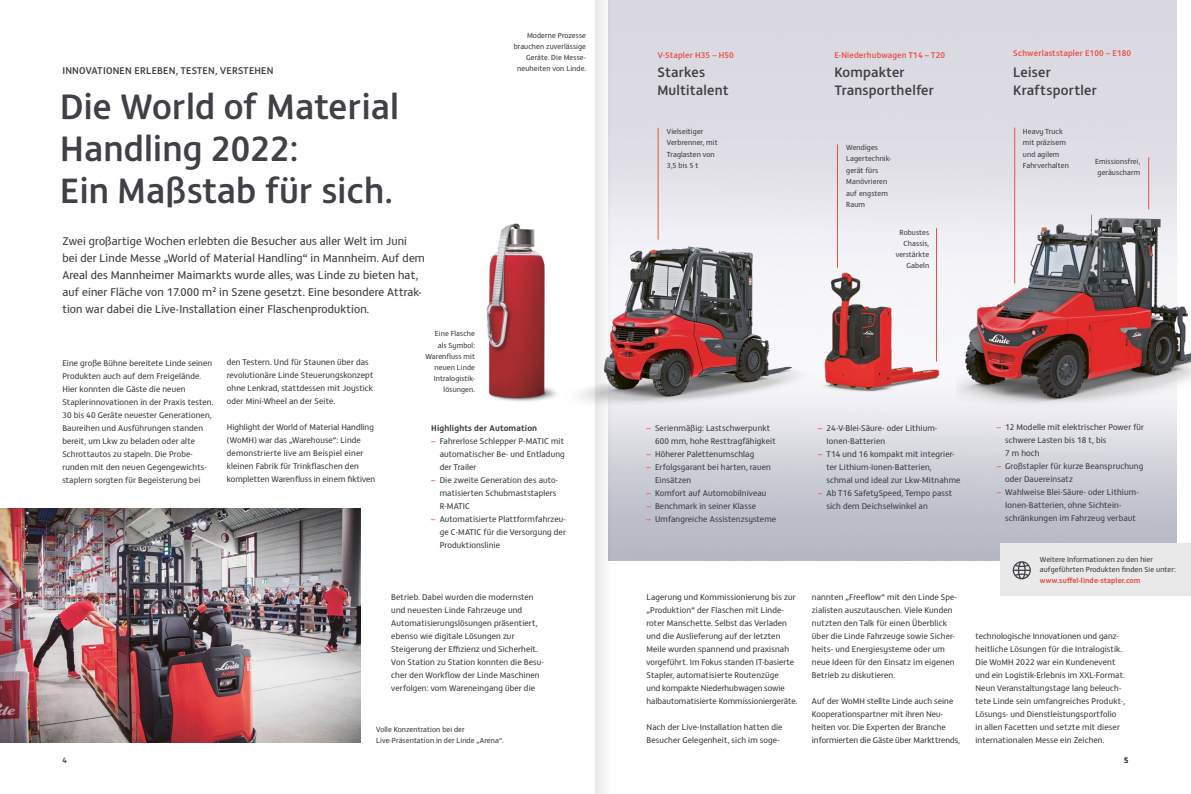
<style>
.page{position:relative;width:1191px;height:794px;background:#fff}
.page>*{position:absolute;margin:0;border:0;box-sizing:border-box;transform-origin:0 0}
.t1{font:500 36px/42px "FS Matthew";letter-spacing:.005em;color:#404146}
.t2{font:500 14px/18px "FS Matthew";letter-spacing:.015em;color:#404146}
.t3{font:11.5px/17px "FS Matthew";letter-spacing:.015em;color:#404146}
.t4{font:500 10px "FS Matthew";letter-spacing:.02em;color:#404146}
.t5{font:8.5px/13px "FS Matthew";letter-spacing:.015em;color:#404146}
.t6{font:500 8.5px "FS Matthew";letter-spacing:.015em;color:#ea5045}
.t7{font:700 8.5px "FS Matthew";letter-spacing:.015em;color:#404146}
.t8{font:500 8px "FS Matthew";color:#404146}
.t9{font:7.5px/11.5px "FS Matthew";letter-spacing:.015em;color:#404146}
.t10{font:700 7.5px "FS Matthew";letter-spacing:.015em;color:#ea5045}
.s1{color:#ea5045}
</style>
<div class="page">
<img style="left:0;top:508px;width:360px;height:234px">
<img style="left:486px;top:223px;width:71px;height:179px">
<img style="left:956px;top:133px;width:235px;height:327px">
<img style="left:700px;top:170px;width:306px;height:307px">
<img style="left:579px;top:213px;width:231px;height:218px">
<hr style="left:658px;top:128px;width:1px;height:112px;background:#ea5045">
<hr style="left:1014px;top:128px;width:1px;height:155px;background:#ea5045">
<hr style="left:1148px;top:157px;width:1px;height:52px;background:#ea5045">
<hr style="left:837px;top:144px;width:1px;height:124px;background:#ea5045">
<hr style="left:936px;top:228px;width:1px;height:133px;background:#ea5045">
<div style="left:1000px;top:543px;width:191px;height:52px;background:#e9e9e9"></div>
<svg style="left:1012px;top:561px;width:18px;height:18px"></svg>
<svg style="left:595px;top:0;width:50px;height:794px"></svg>
<p class="t4" style="left:62px;top:63px;width:213px">INNOVATIONEN ERLEBEN, TESTEN, VERSTEHEN</p>
<h1 class="t1" style="left:60px;top:82px;width:340px">Die World of Material<br>Handling 2022:<br>Ein Maßstab für sich.</h1>
<p class="t3" style="left:62px;top:232px;width:364px">Zwei großartige Wochen erlebten die Besucher aus aller Welt im Juni bei der Linde Messe „World of Material Handling“ in Mannheim. Auf dem Areal des Mannheimer Maimarkts wurde alles, was Linde zu bieten hat, auf einer Fläche von 17.000 m² in Szene gesetzt. Eine besondere Attrak&shy;tion war dabei die Live-Installation einer Flaschenproduktion.</p>
<p class="t9" style="left:514px;top:29px;width:74px;line-height:11px;text-align:right">Moderne Prozesse brauchen zuverlässige<br>Geräte. Die Messe&shy;neuheiten von Linde.</p>
<p class="t5" style="left:62px;top:355px;width:153px">Eine große Bühne bereitete Linde seinen Produkten auch auf dem Freigelände.<br>Hier konnten die Gäste die neuen Staplerinnovationen in der Praxis testen.<br>30 bis 40 Geräte neuester Generationen, Baureihen und Ausführungen standen bereit, um Lkw zu beladen oder alte Schrottautos zu stapeln. Die Probe&shy;runden mit den neuen Gegengewichts&shy;staplern sorgten für Begeisterung bei</p>
<p class="t5" style="left:227px;top:355px;width:148px">den Testern. Und für Staunen über das revolutionäre Linde Steuerungskonzept ohne Lenkrad, stattdessen mit Joystick oder Mini-Wheel an der Seite.</p>
<p class="t5" style="left:227px;top:420px;width:150px">Highlight der World of Material Handling (WoMH) war das „Warehouse“: Linde demonstrierte live am Beispiel einer kleinen Fabrik für Trinkflaschen den kompletten Warenfluss in einem fiktiven</p>
<p class="t9" style="left:425px;top:328px;width:51px;line-height:11px;text-align:right">Eine Flasche als Symbol:<br>Warenfluss mit neuen Linde<br>Intralogistik&shy;lösungen.</p>
<p class="t7" style="left:431px;top:421px;width:107px">Highlights der Automation</p>
<p class="t5" style="left:440px;top:433px;width:126px;text-align:justify;text-indent:-8px"><span class="s1">–</span> Fahrerlose Schlepper P-MATIC mit automatischer Be- und Entladung der Trailer</p>
<p class="t5" style="left:440px;top:472px;width:120px;text-indent:-8px"><span class="s1">–</span> Die zweite Generation des auto&shy;matisierten Schubmaststaplers<br>R-MATIC</p>
<p class="t5" style="left:440px;top:511px;width:128px;text-align:justify;text-indent:-8px"><span class="s1">–</span> Automatisierte Plattformfahrzeu&shy;ge C-MATIC für die Versorgung der Produktionslinie</p>
<p class="t5" style="left:391px;top:589px;width:154px">Betrieb. Dabei wurden die modernsten und neuesten Linde Fahrzeuge und Automatisierungslösungen präsentiert, ebenso wie digitale Lösungen zur Steigerung der Effizienz und Sicherheit.<br>Von Station zu Station konnten die Besu&shy;cher den Workflow der Linde Maschinen verfolgen: vom Wareneingang über die</p>
<p class="t9" style="left:376px;top:722px;width:129px">Volle Konzentration bei der<br>Live-Präsentation in der Linde „Arena“.</p>
<p class="t6" style="left:658px;top:48px;width:77px">V-Stapler H35 – H50</p>
<h2 class="t2" style="left:657px;top:62px;width:73px">Starkes<br>Multitalent</h2>
<p class="t6" style="left:834px;top:48px;width:112px">E-Niederhubwagen T14 – T20</p>
<h2 class="t2" style="left:834px;top:62px;width:101px">Kompakter<br>Transporthelfer</h2>
<p class="t6" style="left:1013px;top:46px;width:119px">Schwerlaststapler E100 – E180</p>
<h2 class="t2" style="left:1013px;top:62px;width:85px">Leiser<br>Kraftsportler</h2>
<p class="t9" style="left:667px;top:125px;width:52px">Vielseitiger<br>Verbrenner, mit<br>Traglasten von<br>3,5 bis 5 t</p>
<p class="t9" style="left:1023px;top:125px;width:47px">Heavy Truck mit präzisem und agilem<br>Fahrverhalten</p>
<p class="t9" style="left:846px;top:141px;width:47px">Wendiges<br>Lagertechnik&shy;gerät fürs<br>Manövrieren auf engstem<br>Raum</p>
<p class="t9" style="left:895px;top:226px;width:35px;line-height:11px;text-align:right">Robustes<br>Chassis, verstärkte<br>Gabeln</p>
<p class="t9" style="left:1095px;top:155px;width:47px;line-height:11px;text-align:center">Emissionsfrei, geräuscharm</p>
<p class="t5" style="left:655px;top:420px;width:122px;text-indent:-8px"><span class="s1">–</span> Serienmäßig: Lastschwerpunkt<br>600 mm, hohe Resttragfähigkeit</p>
<p class="t5" style="left:646px;top:446px;width:109px"><span class="s1">–</span> Höherer Palettenumschlag</p>
<p class="t5" style="left:655px;top:459px;width:117px;text-indent:-8px"><span class="s1">–</span> Erfolgsgarant bei harten, rauen<br>Einsätzen</p>
<p class="t5" style="left:646px;top:485px;width:121px"><span class="s1">–</span> Komfort auf Automobilniveau</p>
<p class="t5" style="left:646px;top:498px;width:111px"><span class="s1">–</span> Benchmark in seiner Klasse</p>
<p class="t5" style="left:646px;top:511px;width:131px"><span class="s1">–</span> Umfangreiche Assistenzsysteme</p>
<p class="t5" style="left:826px;top:420px;width:112px;text-indent:-8px"><span class="s1">–</span> 24-V-Blei-Säure- oder Lithium-<br>Ionen-Batterien</p>
<p class="t5" style="left:826px;top:446px;width:136px;text-indent:-8px"><span class="s1">–</span> T14 und 16 kompakt mit integrier&shy;ter Lithium-Ionen-Batterien,<br>schmal und ideal zur Lkw-Mitnahme</p>
<p class="t5" style="left:826px;top:485px;width:127px;text-indent:-8px"><span class="s1">–</span> Ab T16 SafetySpeed, Tempo passt sich dem Deichselwinkel an</p>
<p class="t5" style="left:646px;top:589px;width:152px">Lagerung und Kommissionierung bis zur „Produktion“ der Flaschen mit Linde&shy;roter Manschette. Selbst das Verladen und die Auslieferung auf der letzten Meile wurden spannend und praxisnah vorgeführt. Im Fokus standen IT-basierte Stapler, automatisierte Routenzüge<br>und kompakte Niederhubwagen sowie halbautomatisierte Kommissioniergeräte.</p>
<p class="t5" style="left:646px;top:719px;width:137px">Nach der Live-Installation hatten die<br>Besucher Gelegenheit, sich im soge-</p>
<p class="t5" style="left:812px;top:589px;width:147px">nannten „Freeflow“ mit den Linde Spe&shy;zialisten auszutauschen. Viele Kunden nutzten den Talk für einen Überblick über die Linde Fahrzeuge sowie Sicher&shy;heits- und Energiesysteme oder um neue Ideen für den Einsatz im eigenen Betrieb zu diskutieren.</p>
<p class="t5" style="left:812px;top:693px;width:149px">Auf der WoMH stellte Linde auch seine Kooperationspartner mit ihren Neu&shy;heiten vor. Die Experten der Branche informierten die Gäste über Markttrends,</p>
<p class="t5" style="left:1005px;top:420px;width:140px;text-indent:-8px"><span class="s1">–</span> 12 Modelle mit elektrischer Power für schwere Lasten bis 18 t, bis<br>7 m hoch</p>
<p class="t5" style="left:1005px;top:459px;width:140px;text-indent:-8px"><span class="s1">–</span> Großstapler für kurze Beanspruchung oder Dauereinsatz</p>
<p class="t5" style="left:1005px;top:485px;width:135px;text-indent:-8px"><span class="s1">–</span> Wahlweise Blei-Säure- oder Lithium-<br>Ionen-Batterien, ohne Sichtein&shy;schränkungen im Fahrzeug verbaut</p>
<p class="t9" style="left:1039px;top:553px;width:137px;line-height:10.3px">Weitere Informationen zu den hier aufgeführten Produkten finden Sie unter:</p>
<p class="t10" style="left:1039px;top:574px;width:102px">www.suffel-linde-stapler.com</p>
<p class="t5" style="left:975px;top:628px;width:151px">technologische Innovationen und ganz&shy;heitliche Lösungen für die Intralogistik.<br>Die WoMH 2022 war ein Kundenevent und ein Logistik-Erlebnis im XXL-Format.<br>Neun Veranstaltungstage lang beleuch&shy;tete Linde sein umfangreiches Produkt-, Lösungs- und Dienstleistungsportfolio in allen Facetten und setzte mit dieser internationalen Messe ein Zeichen.</p>
<p class="t8" style="left:62px;top:753px;width:6px">4</p>
<p class="t8" style="left:1124px;top:753px;width:6px">5</p>
</div>
